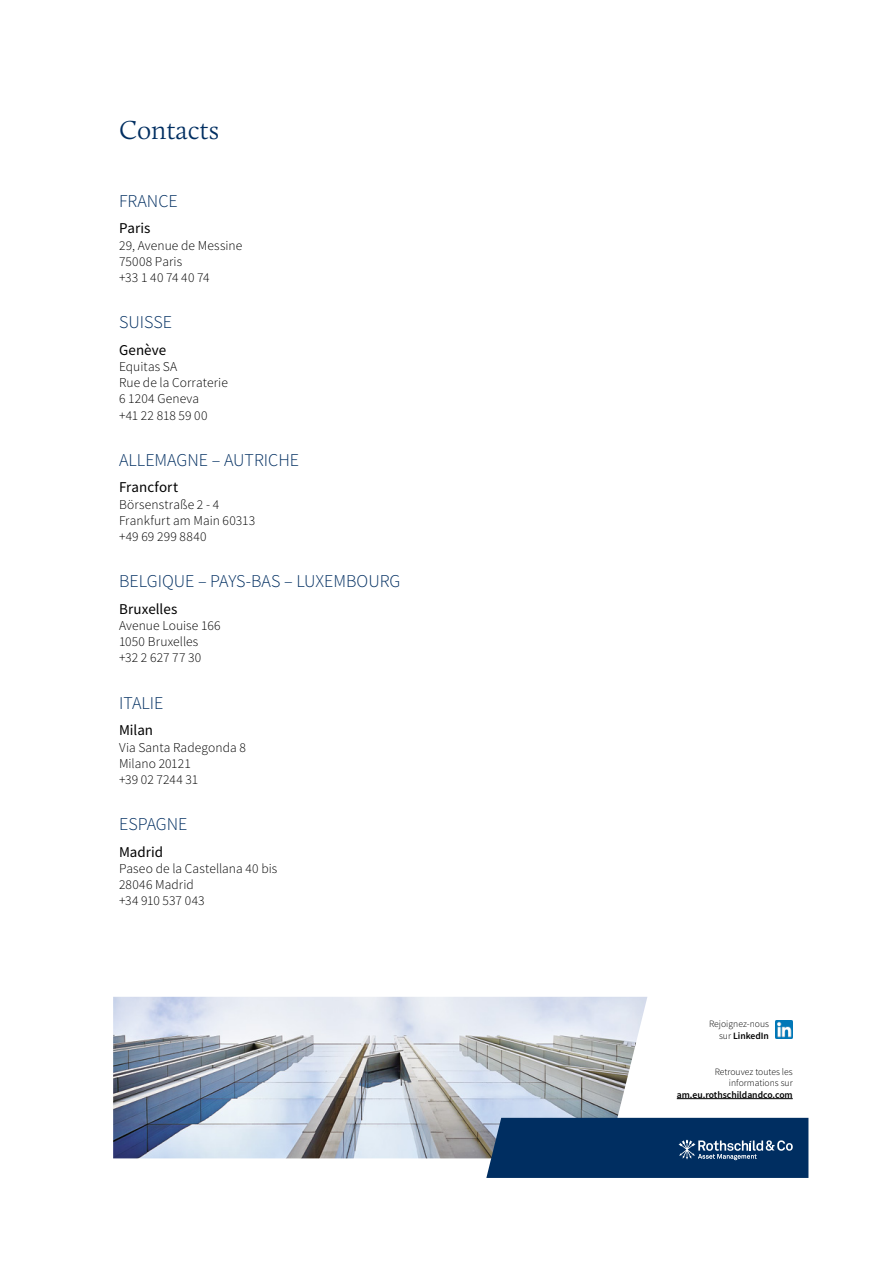
<style>
.page{position:relative;width:893px;height:1263px;background:#fff}
.page>*{position:absolute;margin:0;border:0;box-sizing:border-box;transform-origin:0 0}
.t1{font:300 27px "Calluna";color:#002e61}
.t2{font:300 18px "Source Sans Pro";color:#002e61}
.t3{font:15px "Source Sans Pro";color:#000}
.t4{font:300 13.5px/16.2px "Source Sans Pro";letter-spacing:.005em;color:#000}
.t5{font:300 9.6px/11.6px "Source Sans Pro";color:#000;text-align:right}
.t6{font:600 9.6px "Source Sans Pro";color:#000}
.s1{font-weight:600}
</style>
<div class="page">
<hr style="left:677px;top:1098px;width:116px;height:1px;background:#000">
<img style="left:775px;top:1020px;width:18px;height:18px">
<img style="left:113px;top:997px;width:534px;height:161px">
<svg style="left:486px;top:1118px;width:322px;height:60px;background:#0c3768"></svg>
<h1 class="t1" style="left:119px;top:114px;width:102px">Contacts</h1>
<h2 class="t2" style="left:119px;top:190px;width:60px">FRANCE</h2>
<p class="t3" style="left:119px;top:219px;width:33px">Paris</p>
<p class="t4" style="left:119px;top:237px;width:125px">29, Avenue de Messine<br>75008 Paris<br>+33 1 40 74 40 74</p>
<h2 class="t2" style="left:119px;top:311px;width:54px">SUISSE</h2>
<p class="t3" style="left:119px;top:340px;width:49px">Genève</p>
<p class="t4" style="left:119px;top:358px;width:110px">Equitas SA<br>Rue de la Corraterie<br>6 1204 Geneva<br>+41 22 818 59 00</p>
<h2 class="t2" style="left:119px;top:449px;width:182px">ALLEMAGNE – AUTRICHE</h2>
<p class="t3" style="left:119px;top:478px;width:61px">Francfort</p>
<p class="t4" style="left:119px;top:496px;width:138px">Börsenstraße 2 - 4<br>Frankfurt am Main 60313 +49 69 299 8840</p>
<h2 class="t2" style="left:119px;top:570px;width:283px">BELGIQUE – PAYS-BAS – LUXEMBOURG</h2>
<p class="t3" style="left:119px;top:599px;width:60px">Bruxelles</p>
<p class="t4" style="left:119px;top:617px;width:103px">Avenue Louise 166<br>1050 Bruxelles +32 2 627 77 30</p>
<h2 class="t2" style="left:119px;top:692px;width:46px">ITALIE</h2>
<p class="t3" style="left:119px;top:721px;width:36px">Milan</p>
<p class="t4" style="left:119px;top:739px;width:128px">Via Santa Radegonda 8<br>Milano 20121<br>+39 02 7244 31</p>
<h2 class="t2" style="left:119px;top:813px;width:70px">ESPAGNE</h2>
<p class="t3" style="left:119px;top:842px;width:46px">Madrid</p>
<p class="t4" style="left:119px;top:860px;width:160px">Paseo de la Castellana 40 bis<br>28046 Madrid<br>+34 910 537 043</p>
<p class="t5" style="left:709px;top:1018px;width:61px">Rejoignez-nous sur <span class="s1">LinkedIn</span></p>
<p class="t5" style="left:715px;top:1065px;width:80px">Retrouvez toutes les informations sur</p>
<p class="t6" style="left:677px;top:1088px;width:117px">am.eu.rothschildandco.com</p>
</div>
